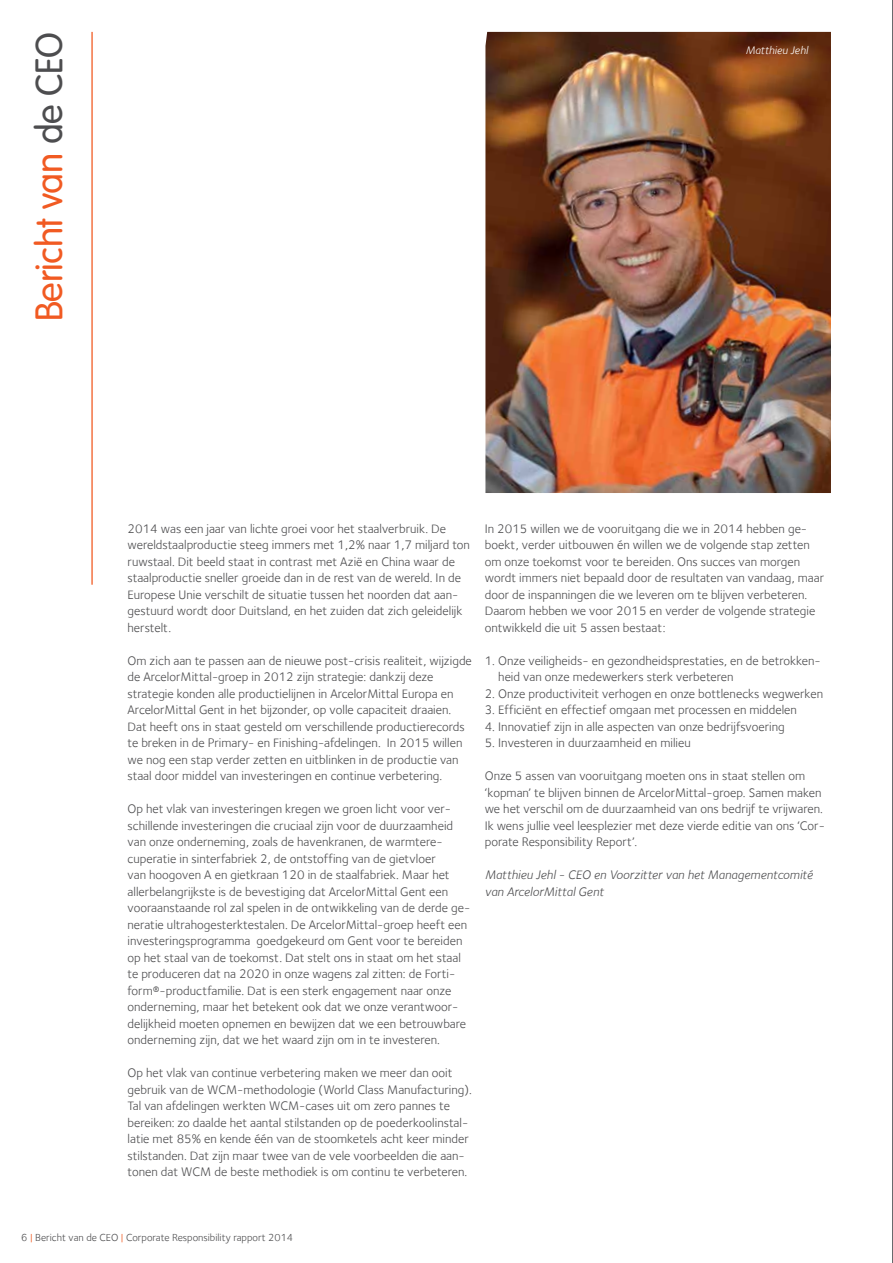
<style>
.page{position:relative;width:893px;height:1263px;background:#fff}
.page>*{position:absolute;margin:0;border:0;box-sizing:border-box;transform-origin:0 0}
.t1{font:300 37.5px "VAG Rounded";letter-spacing:-.01em;color:#f15a22}
.t2{font:12.75px/16.5px "Foundry Sterling";color:#4d4d4f}
.t3{font:italic 12.75px/16.5px "Foundry Sterling";color:#4d4d4f}
.t4{font:italic 11.25px "Foundry Sterling";color:#fff}
.t5{font:10.5px "Foundry Sterling";color:#4d4d4f}
.s1{color:#4d4d4f}
.s2{color:#f15a22}
</style>
<div class="page">
<hr style="left:892px;top:0;width:1px;height:1263px;background:#696a6d">
<img style="left:485px;top:32px;width:346px;height:461px">
<hr style="left:91px;top:32px;width:2px;height:553px;background:#f15a22">
<h1 class="t1" style="left:28px;top:321px;width:291px;rotate:-90deg">Bericht van <span class="s1">de CEO</span></h1>
<p class="t4" style="left:745px;top:44px;width:64px">Matthieu Jehl</p>
<p class="t2" style="left:128px;top:520px;width:344px">2014 was een jaar van lichte groei voor het staalverbruik. De wereldstaalproductie steeg immers met 1,2% naar 1,7 miljard ton ruwstaal. Dit beeld staat in contrast met Azië en China waar de staalproductie sneller groeide dan in de rest van de wereld. In de Europese Unie verschilt de situatie tussen het noorden dat aan&shy;gestuurd wordt door Duitsland, en het zuiden dat zich geleidelijk herstelt.</p>
<p class="t2" style="left:128px;top:652px;width:346px">Om zich aan te passen aan de nieuwe post-crisis realiteit, wijzigde de ArcelorMittal-groep in 2012 zijn strategie: dankzij deze strategie konden alle productielijnen in ArcelorMittal Europa en ArcelorMittal Gent in het bijzonder, op volle capaciteit draaien.<br>Dat heeft ons in staat gesteld om verschillende productierecords te breken in de Primary- en Finishing-afdelingen. In 2015 willen we nog een stap verder zetten en uitblinken in de productie van staal door middel van investeringen en continue verbetering.</p>
<p class="t2" style="left:128px;top:801px;width:344px">Op het vlak van investeringen kregen we groen licht voor ver&shy;schillende investeringen die cruciaal zijn voor de duurzaamheid van onze onderneming, zoals de havenkranen, de warmtere&shy;cuperatie in sinterfabriek 2, de ontstoffing van de gietvloer<br>van hoogoven A en gietkraan 120 in de staalfabriek. Maar het allerbelangrijkste is de bevestiging dat ArcelorMittal Gent een vooraanstaande rol zal spelen in de ontwikkeling van de derde ge&shy;neratie ultrahogesterktestalen. De ArcelorMittal-groep heeft een investeringsprogramma goedgekeurd om Gent voor te bereiden op het staal van de toekomst. Dat stelt ons in staat om het staal te produceren dat na 2020 in onze wagens zal zitten: de Forti&shy;form®-productfamilie. Dat is een sterk engagement naar onze onderneming, maar het betekent ook dat we onze verantwoor&shy;delijkheid moeten opnemen en bewijzen dat we een betrouwbare onderneming zijn, dat we het waard zijn om in te investeren.</p>
<p class="t2" style="left:128px;top:1065px;width:346px">Op het vlak van continue verbetering maken we meer dan ooit gebruik van de WCM-methodologie (World Class Manufacturing).<br>Tal van afdelingen werkten WCM-cases uit om zero pannes te bereiken: zo daalde het aantal stilstanden op de poederkoolinstal&shy;latie met 85% en kende één van de stoomketels acht keer minder stilstanden. Dat zijn maar twee van de vele voorbeelden die aan&shy;tonen dat WCM de beste methodiek is om continu te verbeteren.</p>
<p class="t2" style="left:485px;top:520px;width:341px">In 2015 willen we de vooruitgang die we in 2014 hebben ge&shy;boekt, verder uitbouwen én willen we de volgende stap zetten om onze toekomst voor te bereiden. Ons succes van morgen wordt immers niet bepaald door de resultaten van vandaag, maar door de inspanningen die we leveren om te blijven verbeteren.<br>Daarom hebben we voor 2015 en verder de volgende strategie ontwikkeld die uit 5 assen bestaat:</p>
<p class="t2" style="left:498px;top:652px;width:324px;text-indent:-14px">1. Onze veiligheids- en gezondheidsprestaties, en de betrokken&shy;heid van onze medewerkers sterk verbeteren</p>
<p class="t2" style="left:485px;top:685px;width:340px">2. Onze productiviteit verhogen en onze bottlenecks wegwerken</p>
<p class="t2" style="left:485px;top:702px;width:314px">3. Efficiënt en effectief omgaan met processen en middelen</p>
<p class="t2" style="left:485px;top:718px;width:302px">4. Innovatief zijn in alle aspecten van onze bedrijfsvoering</p>
<p class="t2" style="left:485px;top:735px;width:208px">5. Investeren in duurzaamheid en milieu</p>
<p class="t2" style="left:485px;top:768px;width:342px">Onze 5 assen van vooruitgang moeten ons in staat stellen om ‘kopman’ te blijven binnen de ArcelorMittal-groep. Samen maken we het verschil om de duurzaamheid van ons bedrijf te vrijwaren.<br>Ik wens jullie veel leesplezier met deze vierde editie van ons ‘Cor&shy;porate Responsibility Report’.</p>
<p class="t3" style="left:485px;top:867px;width:330px">Matthieu Jehl - CEO en Voorzitter van het Managementcomité van ArcelorMittal Gent</p>
<p class="t5" style="left:21px;top:1231px;width:273px">6 <span class="s2">|</span> Bericht van de CEO <span class="s2">|</span> Corporate Responsibility rapport 2014</p>
</div>
